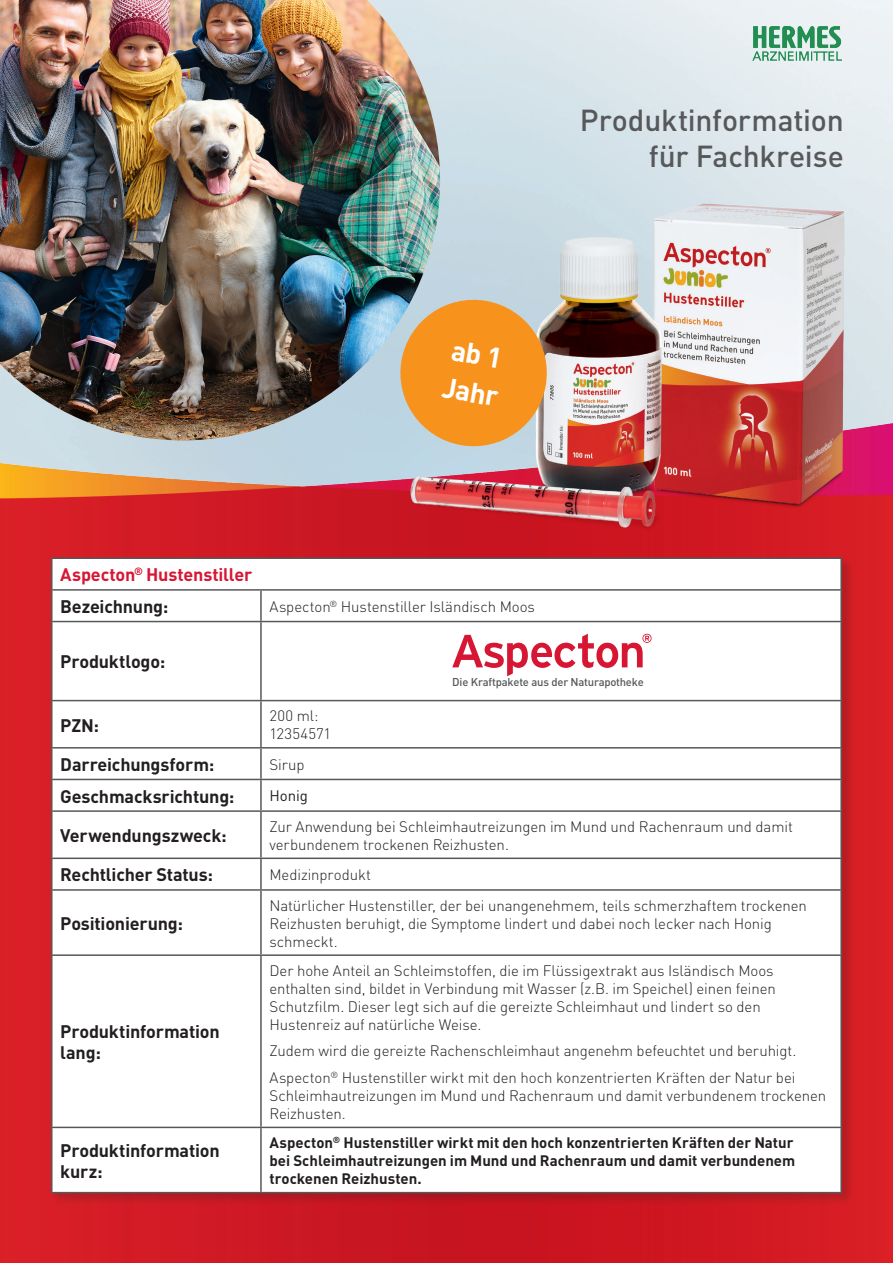
<style>
.page{position:relative;width:893px;height:1263px;background:#fff}
.page>*{position:absolute;margin:0;border:0;box-sizing:border-box;transform-origin:0 0}
.t1{font:500 30px/36px "DIN";letter-spacing:-.005em;color:#57585a;text-align:right}
.t2{font:700 28.2px/38.1px "DIN";color:#fff}
.t3{font:700 18px/21.6px "DIN";letter-spacing:-.01em;color:#231f20}
.t4{font:700 18px/31.7px "DIN";letter-spacing:-.01em;color:#d71634}
.t5{font:300 15px/18px "DIN";letter-spacing:-.005em;color:#231f20}
.t6{font:700 15px/18px "DIN";letter-spacing:-.005em;color:#231f20;text-align:justify}
.t7{font:300 15px/18px "DIN";letter-spacing:.015em;color:#231f20}
.t8{font:15px "DIN";letter-spacing:-.005em;color:#231f20}
.t9{font:500 11.25px "DIN";letter-spacing:-.02em;color:#57585a}
.s1{color:#231f20}
</style>
<div class="page">
<img style="left:440px;top:0;width:453px;height:422px">
<img style="left:0;top:422px;width:893px;height:841px">
<img style="left:396px;top:188px;width:463px;height:360px">
<div style="left:50px;top:556px;width:805px;height:650px;background:#231f20;opacity:.2"></div>
<svg style="left:53px;top:559px;width:787px;height:633px"></svg>
<hr style="left:51px;top:557px;width:210px;height:2px;background:#57585a">
<hr style="left:51px;top:559px;width:2px;height:30px;background:#57585a">
<hr style="left:261px;top:557px;width:581px;height:2px;background:#57585a">
<hr style="left:840px;top:559px;width:2px;height:30px;background:#57585a">
<hr style="left:51px;top:589px;width:210px;height:2px;background:#57585a">
<hr style="left:51px;top:591px;width:2px;height:30px;background:#57585a">
<hr style="left:261px;top:589px;width:581px;height:2px;background:#57585a">
<hr style="left:260px;top:591px;width:2px;height:30px;background:#57585a">
<hr style="left:840px;top:591px;width:2px;height:30px;background:#57585a">
<hr style="left:51px;top:621px;width:210px;height:1px;background:#57585a">
<hr style="left:51px;top:622px;width:2px;height:78px;background:#57585a">
<hr style="left:261px;top:621px;width:581px;height:1px;background:#57585a">
<hr style="left:260px;top:622px;width:2px;height:78px;background:#57585a">
<hr style="left:840px;top:622px;width:2px;height:78px;background:#57585a">
<hr style="left:51px;top:700px;width:210px;height:1px;background:#57585a">
<hr style="left:51px;top:701px;width:2px;height:46px;background:#57585a">
<hr style="left:261px;top:700px;width:581px;height:1px;background:#57585a">
<hr style="left:260px;top:701px;width:2px;height:46px;background:#57585a">
<hr style="left:840px;top:701px;width:2px;height:46px;background:#57585a">
<hr style="left:51px;top:747px;width:210px;height:1px;background:#57585a">
<hr style="left:51px;top:748px;width:2px;height:31px;background:#57585a">
<hr style="left:261px;top:747px;width:581px;height:1px;background:#57585a">
<hr style="left:260px;top:748px;width:2px;height:31px;background:#57585a">
<hr style="left:840px;top:748px;width:2px;height:31px;background:#57585a">
<hr style="left:51px;top:779px;width:210px;height:1px;background:#57585a">
<hr style="left:51px;top:780px;width:2px;height:30px;background:#57585a">
<hr style="left:261px;top:779px;width:581px;height:1px;background:#57585a">
<hr style="left:260px;top:780px;width:2px;height:30px;background:#57585a">
<hr style="left:840px;top:780px;width:2px;height:30px;background:#57585a">
<hr style="left:51px;top:810px;width:210px;height:2px;background:#57585a">
<hr style="left:51px;top:812px;width:2px;height:45px;background:#57585a">
<hr style="left:261px;top:810px;width:581px;height:2px;background:#57585a">
<hr style="left:260px;top:812px;width:2px;height:45px;background:#57585a">
<hr style="left:840px;top:812px;width:2px;height:45px;background:#57585a">
<hr style="left:51px;top:857px;width:210px;height:2px;background:#57585a">
<hr style="left:51px;top:859px;width:2px;height:30px;background:#57585a">
<hr style="left:261px;top:857px;width:581px;height:2px;background:#57585a">
<hr style="left:260px;top:859px;width:2px;height:30px;background:#57585a">
<hr style="left:840px;top:859px;width:2px;height:30px;background:#57585a">
<hr style="left:51px;top:889px;width:210px;height:2px;background:#57585a">
<hr style="left:51px;top:891px;width:2px;height:63px;background:#57585a">
<hr style="left:261px;top:889px;width:581px;height:2px;background:#57585a">
<hr style="left:260px;top:891px;width:2px;height:63px;background:#57585a">
<hr style="left:840px;top:891px;width:2px;height:63px;background:#57585a">
<hr style="left:51px;top:954px;width:210px;height:2px;background:#57585a">
<hr style="left:51px;top:956px;width:2px;height:171px;background:#57585a">
<hr style="left:261px;top:954px;width:581px;height:2px;background:#57585a">
<hr style="left:260px;top:956px;width:2px;height:171px;background:#57585a">
<hr style="left:840px;top:956px;width:2px;height:171px;background:#57585a">
<hr style="left:51px;top:1127px;width:210px;height:1px;background:#57585a">
<hr style="left:51px;top:1128px;width:2px;height:64px;background:#57585a">
<hr style="left:261px;top:1127px;width:581px;height:1px;background:#57585a">
<hr style="left:260px;top:1128px;width:2px;height:64px;background:#57585a">
<hr style="left:840px;top:1128px;width:2px;height:64px;background:#57585a">
<hr style="left:51px;top:1192px;width:210px;height:1px;background:#57585a">
<hr style="left:261px;top:1192px;width:581px;height:1px;background:#57585a">
<svg style="left:452px;top:634px;width:200px;height:42px"></svg>
<svg style="left:394px;top:294px;width:159px;height:158px;background:#e6a250"></svg>
<img style="left:0;top:0;width:440px;height:440px">
<img style="left:753px;top:27px;width:89px;height:34px">
<h1 class="t1" style="left:580px;top:101px;width:265px">Produktinformation für Fachkreise</h1>
<h2 class="t2" style="left:453px;top:329px;width:58px;rotate:10deg">ab 1<br>Jahr</h2>
<p class="t4" style="left:60px;top:558px;width:194px">Aspecton<sup>®</sup> Hustenstiller<br><span class="s1">Bezeichnung:</span></p>
<p class="t3" style="left:60px;top:650px;width:107px">Produktlogo:</p>
<p class="t5" style="left:269px;top:597px;width:267px">Aspecton<sup>®</sup> Hustenstiller Isländisch Moos</p>
<p class="t9" style="left:452px;top:675px;width:193px">Die Kraftpakete aus der Naturapotheke</p>
<p class="t3" style="left:60px;top:713px;width:40px">PZN:</p>
<p class="t7" style="left:269px;top:706px;width:63px">200 ml:<br>12354571</p>
<p class="t3" style="left:60px;top:753px;width:156px">Darreichungsform:</p>
<p class="t5" style="left:269px;top:755px;width:37px">Sirup</p>
<p class="t3" style="left:60px;top:785px;width:176px">Geschmacksrichtung:</p>
<p class="t8" style="left:269px;top:787px;width:40px">Honig</p>
<p class="t3" style="left:60px;top:824px;width:168px">Verwendungszweck:</p>
<p class="t5" style="left:269px;top:817px;width:525px">Zur Anwendung bei Schleimhautreizungen im Mund und Rachenraum und damit verbundenem trockenen Reizhusten.</p>
<p class="t3" style="left:60px;top:863px;width:154px">Rechtlicher Status:</p>
<p class="t5" style="left:269px;top:865px;width:103px">Medizinprodukt</p>
<p class="t3" style="left:60px;top:912px;width:124px">Positionierung:</p>
<p class="t5" style="left:269px;top:896px;width:539px">Natürlicher Hustenstiller, der bei unangenehmem, teils schmerzhaftem trockenen<br>Reizhusten beruhigt, die Symptome lindert und dabei noch lecker nach Honig schmeckt.</p>
<p class="t3" style="left:60px;top:1020px;width:161px">Produktinformation lang:</p>
<p class="t5" style="left:269px;top:961px;width:508px">Der hohe Anteil an Schleimstoffen, die im Flüssigextrakt aus Isländisch Moos enthalten sind, bildet in Verbindung mit Wasser (z.B. im Speichel) einen feinen Schutzfilm. Dieser legt sich auf die gereizte Schleimhaut und lindert so den Hustenreiz auf natürliche Weise.</p>
<p class="t5" style="left:269px;top:1037px;width:528px;line-height:26.5px">Zudem wird die gereizte Rachenschleimhaut angenehm befeuchtet und beruhigt.<br>Aspecton<sup>®</sup> Hustenstiller wirkt mit den hoch konzentrierten Kräften der Natur bei</p>
<p class="t5" style="left:269px;top:1086px;width:558px">Schleimhautreizungen im Mund und Rachenraum und damit verbundenem trockenen<br>Reizhusten.</p>
<p class="t3" style="left:60px;top:1138px;width:161px">Produktinformation kurz:</p>
<p class="t6" style="left:269px;top:1133px;width:527px">Aspecton<sup>®</sup> Hustenstiller wirkt mit den hoch konzentrierten Kräften der Natur bei Schleimhautreizungen im Mund und Rachenraum und damit verbundenem trockenen Reizhusten.</p>
</div>
